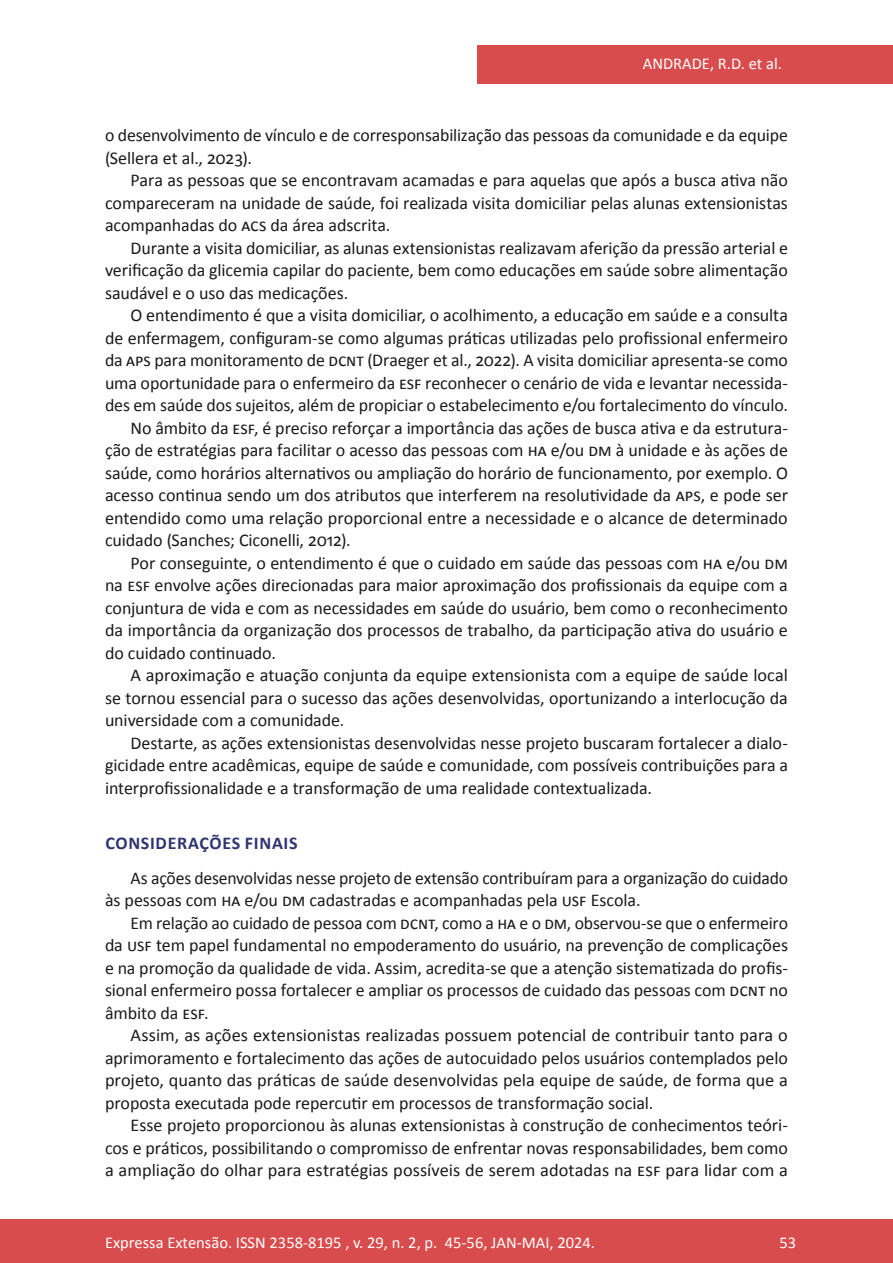
<style>
.page{position:relative;width:893px;height:1263px;background:#fff}
.page>*{position:absolute;margin:0;border:0;box-sizing:border-box;transform-origin:0 0}
.t1{font:18px/22.5px "Calibri";letter-spacing:-.005em;color:#1a1a1a;text-align:justify}
.t2{font:700 18px "Calibri";letter-spacing:.04em;color:#2e3570}
.t3{font:16.5px "Calibri";color:#fff}
</style>
<div class="page">
<div style="left:477px;top:45px;width:416px;height:39px;background:#d94c4d"></div>
<div style="left:0;top:1219px;width:893px;height:44px;background:#d94c4d"></div>
<p class="t3" style="left:643px;top:52px;width:140px">ANDRADE, R.D. et al.</p>
<p class="t1" style="left:105px;top:123px;width:684px">o desenvolvimento de vínculo e de corresponsabilização das pessoas da comunidade e da equipe (Sellera et al., 2023).</p>
<p class="t1" style="left:105px;top:168px;width:684px;text-indent:26px">Para as pessoas que se encontravam acamadas e para aquelas que após a busca ativa não compareceram na unidade de saúde, foi realizada visita domiciliar pelas alunas extensionistas acompanhadas do ACS da área adscrita.</p>
<p class="t1" style="left:105px;top:236px;width:684px;text-indent:26px">Durante a visita domiciliar, as alunas extensionistas realizavam aferição da pressão arterial e verificação da glicemia capilar do paciente, bem como educações em saúde sobre alimentação saudável e o uso das medicações.</p>
<p class="t1" style="left:131px;top:303px;width:659px">O entendimento é que a visita domiciliar, o acolhimento, a educação em saúde e a consulta</p>
<p class="t1" style="left:105px;top:326px;width:684px">de enfermagem, configuram-se como algumas práticas utilizadas pelo profissional enfermeiro</p>
<p class="t1" style="left:105px;top:348px;width:684px">da APS para monitoramento de DCNT (Draeger et al., 2022). A visita domiciliar apresenta-se como</p>
<p class="t1" style="left:105px;top:371px;width:684px">uma oportunidade para o enfermeiro da ESF reconhecer o cenário de vida e levantar necessida-</p>
<p class="t1" style="left:105px;top:393px;width:684px">des em saúde dos sujeitos, além de propiciar o estabelecimento e/ou fortalecimento do vínculo.</p>
<p class="t1" style="left:130px;top:416px;width:659px">No âmbito da ESF, é preciso reforçar a importância das ações de busca ativa e da estrutura-</p>
<p class="t1" style="left:105px;top:438px;width:684px">ção de estratégias para facilitar o acesso das pessoas com HA e/ou DM à unidade e às ações de</p>
<p class="t1" style="left:105px;top:461px;width:684px">saúde, como horários alternativos ou ampliação do horário de funcionamento, por exemplo. O</p>
<p class="t1" style="left:105px;top:483px;width:684px">acesso continua sendo um dos atributos que interferem na resolutividade da APS, e pode ser</p>
<p class="t1" style="left:105px;top:506px;width:684px">entendido como uma relação proporcional entre a necessidade e o alcance de determinado</p>
<p class="t1" style="left:105px;top:528px;width:247px">cuidado (Sanches; Ciconelli, 2012).</p>
<p class="t1" style="left:130px;top:551px;width:659px">Por conseguinte, o entendimento é que o cuidado em saúde das pessoas com HA e/ou DM</p>
<p class="t1" style="left:105px;top:573px;width:684px">na ESF envolve ações direcionadas para maior aproximação dos profissionais da equipe com a</p>
<p class="t1" style="left:105px;top:596px;width:684px">conjuntura de vida e com as necessidades em saúde do usuário, bem como o reconhecimento</p>
<p class="t1" style="left:105px;top:618px;width:684px">da importância da organização dos processos de trabalho, da participação ativa do usuário e</p>
<p class="t1" style="left:105px;top:641px;width:173px">do cuidado continuado.</p>
<p class="t1" style="left:130px;top:663px;width:659px">A aproximação e atuação conjunta da equipe extensionista com a equipe de saúde local</p>
<p class="t1" style="left:105px;top:686px;width:684px">se tornou essencial para o sucesso das ações desenvolvidas, oportunizando a interlocução da</p>
<p class="t1" style="left:105px;top:708px;width:241px">universidade com a comunidade.</p>
<p class="t1" style="left:131px;top:731px;width:659px">Destarte, as ações extensionistas desenvolvidas nesse projeto buscaram fortalecer a dialo-</p>
<p class="t1" style="left:105px;top:753px;width:684px">gicidade entre acadêmicas, equipe de saúde e comunidade, com possíveis contribuições para a</p>
<p class="t1" style="left:105px;top:776px;width:549px">interprofissionalidade e a transformação de uma realidade contextualizada.</p>
<p class="t2" style="left:105px;top:830px;width:194px">CONSIDERAÇÕES FINAIS</p>
<p class="t1" style="left:105px;top:866px;width:684px;text-indent:26px">As ações desenvolvidas nesse projeto de extensão contribuíram para a organização do cuidado às pessoas com HA e/ou DM cadastradas e acompanhadas pela USF Escola.</p>
<p class="t1" style="left:105px;top:911px;width:684px;text-indent:26px">Em relação ao cuidado de pessoa com DCNT, como a HA e o DM, observou-se que o enfermeiro da USF tem papel fundamental no empoderamento do usuário, na prevenção de complicações e na promoção da qualidade de vida. Assim, acredita-se que a atenção sistematizada do profis&shy;sional enfermeiro possa fortalecer e ampliar os processos de cuidado das pessoas com DCNT no âmbito da ESF.</p>
<p class="t1" style="left:105px;top:1023px;width:684px;text-indent:26px">Assim, as ações extensionistas realizadas possuem potencial de contribuir tanto para o aprimoramento e fortalecimento das ações de autocuidado pelos usuários contemplados pelo projeto, quanto das práticas de saúde desenvolvidas pela equipe de saúde, de forma que a proposta executada pode repercutir em processos de transformação social.</p>
<p class="t1" style="left:105px;top:1113px;width:684px;text-indent:26px">Esse projeto proporcionou às alunas extensionistas à construção de conhecimentos teóri&shy;cos e práticos, possibilitando o compromisso de enfrentar novas responsabilidades, bem como a ampliação do olhar para estratégias possíveis de serem adotadas na ESF para lidar com a</p>
<p class="t3" style="left:105px;top:1230px;width:491px">Expressa Extensão. ISSN 2358-8195 , v. 29, n. 2, p. 45-56, JAN-MAI, 2024.</p>
<p class="t3" style="left:780px;top:1230px;width:18px">53</p>
</div>
